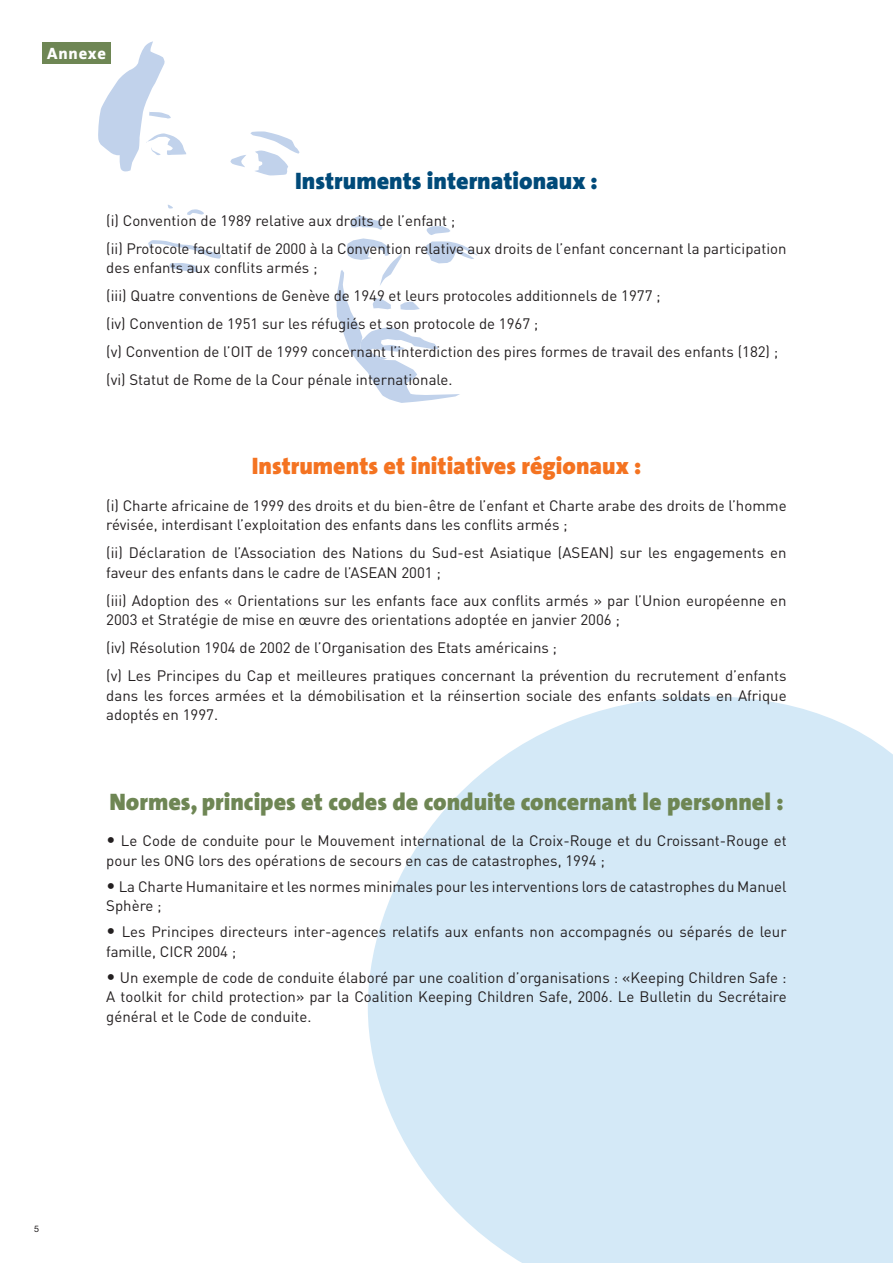
<style>
.page{position:relative;width:893px;height:1263px;background:#fff}
.page>*{position:absolute;margin:0;border:0;box-sizing:border-box;transform-origin:0 0}
.t1{font:900 24px "The Sans";color:#6e8654}
.t2{font:900 24px "The Sans";color:#f47321}
.t3{font:900 24px "The Sans";color:#004a79}
.t4{font:800 16.5px "The Sans";letter-spacing:.05em;color:#fff}
.t5{font:15px/19.5px "DIN";color:#231f20}
.t6{font:9px "Helvetica Neue";color:#231f20}
.s1{font-size:18px}
</style>
<div class="page">
<svg style="left:230px;top:131px;width:70px;height:44px"></svg>
<svg style="left:168px;top:205px;width:5px;height:3px"></svg>
<svg style="left:187px;top:209px;width:17px;height:6px"></svg>
<svg style="left:148px;top:240px;width:73px;height:32px"></svg>
<svg style="left:98px;top:41px;width:88px;height:130px"></svg>
<svg style="left:336px;top:216px;width:141px;height:187px"></svg>
<svg style="left:368px;top:696px;width:525px;height:567px;fill:#d4e9f7"></svg>
<div style="left:43px;top:43px;width:68px;height:21px;background:#6e8654"></div>
<p class="t4" style="left:47px;top:46px;width:60px">Annexe</p>
<h1 class="t3" style="left:295px;top:170px;width:304px">Instruments internationaux :</h1>
<p class="t5" style="left:106px;top:208px;width:682px;line-height:28px">(i) Convention de 1989 relative aux droits de l’enfant ;<br>(ii) Protocole facultatif de 2000 à la Convention relative aux droits de l’enfant concernant la participation</p>
<p class="t5" style="left:106px;top:255px;width:673px;line-height:28px">des enfants aux conflits armés ;<br>(iii) Quatre conventions de Genève de 1949 et leurs protocoles additionnels de 1977 ;<br>(iv) Convention de 1951 sur les réfugiés et son protocole de 1967 ;<br>(v) Convention de l’OIT de 1999 concernant l’interdiction des pires formes de travail des enfants (182) ; (vi) Statut de Rome de la Cour pénale internationale.</p>
<h1 class="t2" style="left:252px;top:456px;width:391px">Instruments et initiatives régionaux :</h1>
<p class="t5" style="left:106px;top:498px;width:682px">(i) Charte africaine de 1999 des droits et du bien-être de l’enfant et Charte arabe des droits de l’homme révisée, interdisant l’exploitation des enfants dans les conflits armés ;</p>
<p class="t5" style="left:106px;top:545px;width:682px">(ii) Déclaration de l’Association des Nations du Sud-est Asiatique (ASEAN) sur les engagements en faveur des enfants dans le cadre de l’ASEAN 2001 ;</p>
<p class="t5" style="left:106px;top:593px;width:682px">(iii) Adoption des « Orientations sur les enfants face aux conflits armés » par l’Union européenne en<br>2003 et Stratégie de mise en œuvre des orientations adoptée en janvier 2006 ;</p>
<p class="t5" style="left:106px;top:636px;width:682px;line-height:28px">(iv) Résolution 1904 de 2002 de l’Organisation des Etats américains ;<br>(v) Les Principes du Cap et meilleures pratiques concernant la prévention du recrutement d’enfants</p>
<p class="t5" style="left:106px;top:688px;width:682px">dans les forces armées et la démobilisation et la réinsertion sociale des enfants soldats en Afrique adoptés en 1997.</p>
<h1 class="t1" style="left:109px;top:791px;width:676px">Normes, principes et codes de conduite concernant le personnel :</h1>
<p class="t5" style="left:106px;top:833px;width:682px"><span class="s1">•</span> Le Code de conduite pour le Mouvement international de la Croix-Rouge et du Croissant-Rouge et pour les ONG lors des opérations de secours en cas de catastrophes, 1994 ;</p>
<p class="t5" style="left:106px;top:878px;width:682px"><span class="s1">•</span> La Charte Humanitaire et les normes minimales pour les interventions lors de catastrophes du Manuel<br>Sphère ;</p>
<p class="t5" style="left:106px;top:924px;width:682px"><span class="s1">•</span> Les Principes directeurs inter-agences relatifs aux enfants non accompagnés ou séparés de leur famille, CICR 2004 ;</p>
<p class="t5" style="left:106px;top:969px;width:682px;text-align:justify"><span class="s1">•</span> Un exemple de code de conduite élaboré par une coalition d’organisations : «Keeping Children Safe :<br>A toolkit for child protection» par la Coalition Keeping Children Safe, 2006. Le Bulletin du Secrétaire général et le Code de conduite.</p>
<p class="t6" style="left:34px;top:1225px;width:7px">5</p>
</div>
